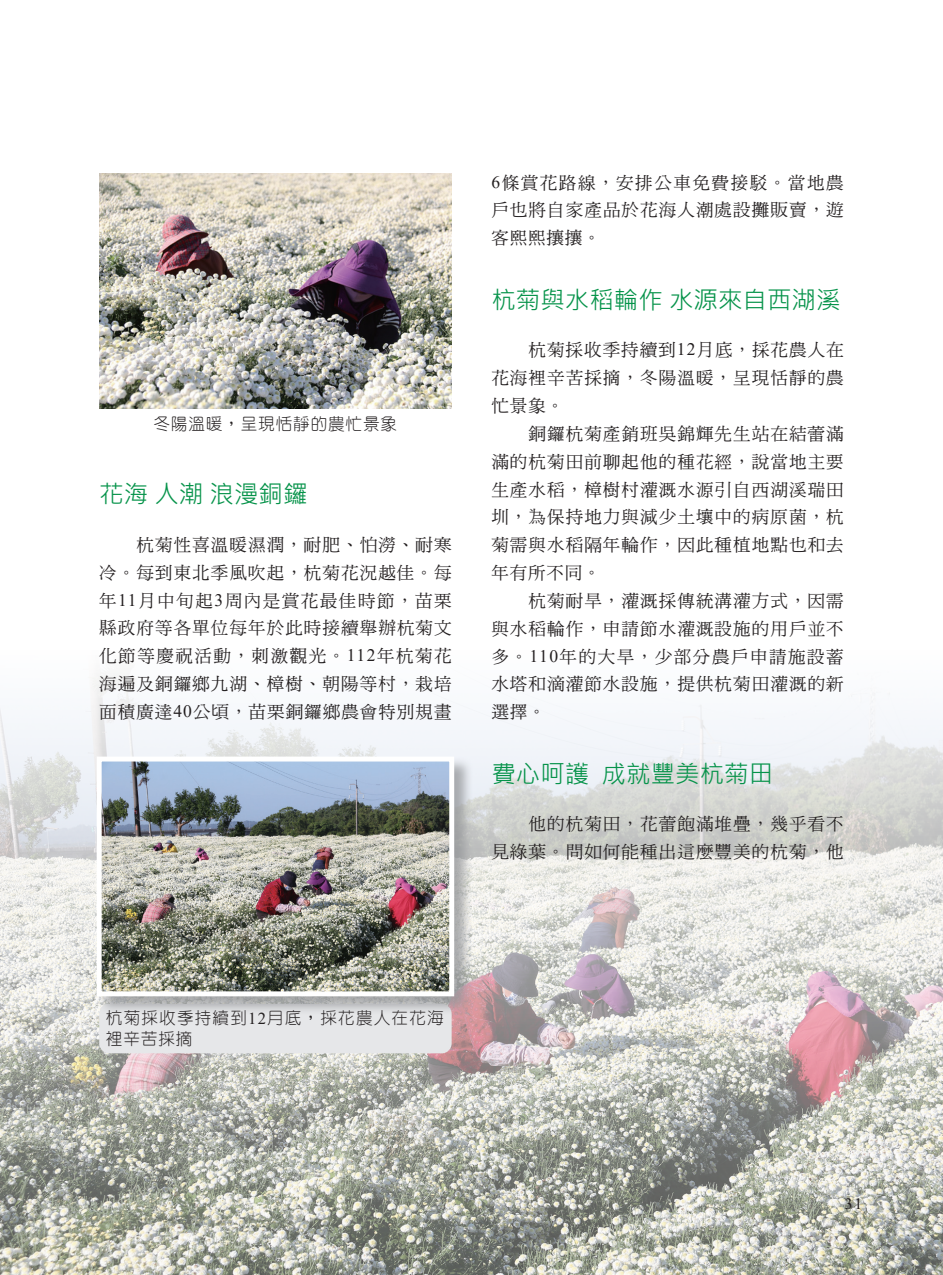
<style>
.page{position:relative;width:943px;height:1275px;background:#fff}
.page>*{position:absolute;margin:0;border:0;box-sizing:border-box;transform-origin:0 0}
.t1{font:24.5px "Microsoft Jheng Hei";color:#06934a}
.t2{font:17.5px/27.8px "DF Ming Md HK BF";letter-spacing:.06em;color:#231f20;text-align:justify}
.t3{font:300 16.62px/21px "Yen Round";letter-spacing:.07em;color:#231f20}
.t4{font:300 16.62px "Yen Round";letter-spacing:.05em;color:#231f20}
.t5{font:15.75px "Times New Roman";color:#231f20}
.s1{font-family:"Times New Roman"}
.s2{font-family:"Times New Roman";font-weight:400}
</style>
<div class="page">
<img style="left:0;top:675px;width:943px;height:600px">
<img style="left:99px;top:174px;width:352px;height:234px">
<div style="left:99px;top:1004px;width:352px;height:49px;background:#e6e7e9;border-radius:10px"></div>
<div style="left:97px;top:757px;width:377px;height:259px;background:#939598;opacity:.75"></div>
<img style="left:103px;top:762px;width:345px;height:228px">
<div style="left:97px;top:756px;width:357px;height:240px;border:5px solid #fff"></div>
<p class="t4" style="left:153px;top:416px;width:245px">冬陽溫暖，呈現恬靜的農忙景象</p>
<h1 class="t1" style="left:99px;top:479px;width:210px">花海 人潮 浪漫銅鑼</h1>
<p class="t2" style="left:99px;top:531px;width:354px;text-indent:37px">杭菊性喜溫暖濕潤，耐肥、怕澇、耐寒冷。每到東北季風吹起，杭菊花況越佳。每年<span class="s1">11</span>月中旬起<span class="s1">3</span>周內是賞花最佳時節，苗栗縣政府等各單位每年於此時接續舉辦杭菊文化節等慶祝活動，刺激觀光。<span class="s1">112</span>年杭菊花海遍及銅鑼鄉九湖、樟樹、朝陽等村，栽培面積廣達<span class="s1">40</span>公頃，苗栗銅鑼鄉農會特別規畫</p>
<p class="t2" style="left:491px;top:168px;width:354px"><span class="s1">6</span>條賞花路線，安排公車免費接駁。當地農戶也將自家產品於花海人潮處設攤販賣，遊客熙熙攘攘。</p>
<h1 class="t1" style="left:491px;top:284px;width:351px">杭菊與水稻輪作 水源來自西湖溪</h1>
<p class="t2" style="left:491px;top:336px;width:354px;text-indent:37px">杭菊採收季持續到<span class="s1">12</span>月底，採花農人在花海裡辛苦採摘，冬陽溫暖，呈現恬靜的農忙景象。</p>
<p class="t2" style="left:491px;top:420px;width:354px;text-indent:37px">銅鑼杭菊產銷班吳錦輝先生站在結蕾滿滿的杭菊田前聊起他的種花經，說當地主要生產水稻，樟樹村灌溉水源引自西湖溪瑞田圳，為保持地力與減少土壤中的病原菌，杭菊需與水稻隔年輪作，因此種植地點也和去年有所不同。</p>
<p class="t2" style="left:491px;top:587px;width:354px;text-indent:37px">杭菊耐旱，灌溉採傳統溝灌方式，因需與水稻輪作，申請節水灌溉設施的用戶並不多。<span class="s1">110</span>年的大旱，少部分農戶申請施設蓄水塔和滴灌節水設施，提供杭菊田灌溉的新選擇。</p>
<h1 class="t1" style="left:491px;top:758px;width:283px">費心呵護 成就豐美杭菊田</h1>
<p class="t2" style="left:491px;top:810px;width:354px;text-align:right">他的杭菊田，花蕾飽滿堆疊，幾乎看不<br>見綠葉。問如何能種出這麼豐美的杭菊，他</p>
<p class="t3" style="left:106px;top:1008px;width:339px">杭菊採收季持續到<span class="s2">12</span>月底，採花農人在花海裡辛苦採摘</p>
<p class="t5" style="left:845px;top:1192px;width:19px">31</p>
</div>
